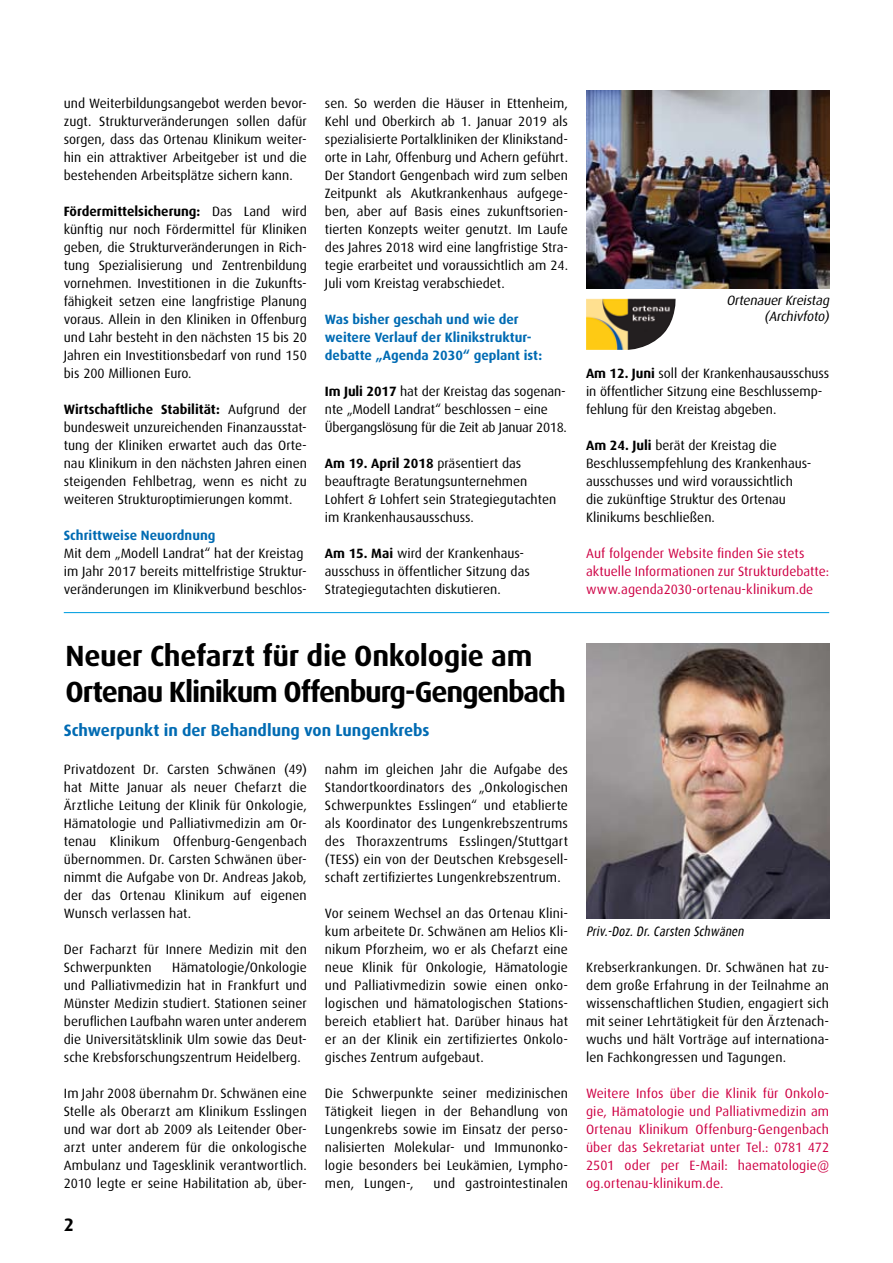
<style>
.page{position:relative;width:893px;height:1263px;background:#fff}
.page>*{position:absolute;margin:0;border:0;box-sizing:border-box;transform-origin:0 0}
.t1{font:700 29.25px/36px "Dax Pro";letter-spacing:-.035em;color:#000}
.t2{font:700 18px "Dax Pro";color:#000}
.t3{font:700 16.5px "Dax Pro";color:#006bb3}
.t4{font:13.5px/18px "Dax Pro";color:#000;text-align:justify}
.t5{font:13.5px/18px "Dax Pro";letter-spacing:.005em;color:#ce0044}
.t6{font:700 13.5px/18px "Dax Pro";color:#006bb3}
.t7{font:italic 13.5px/16.2px "Dax Pro";color:#000;text-align:right}
.t8{font:italic 13.5px "Dax Condensed";color:#000}
.s1{font-weight:700}
</style>
<div class="page">
<img style="left:586px;top:90px;width:243px;height:198px">
<img style="left:586px;top:299px;width:90px;height:51px">
<img style="left:586px;top:644px;width:243px;height:274px">
<hr style="left:64px;top:612px;width:765px;height:1px;background:#009ee0">
<p class="t4" style="left:64px;top:94px;width:245px">und Weiterbildungsangebot werden bevor&shy;zugt. Strukturveränderungen sollen dafür sorgen, dass das Ortenau Klinikum weiter&shy;hin ein attraktiver Arbeitgeber ist und die bestehenden Arbeitsplätze sichern kann.</p>
<p class="t4" style="left:64px;top:202px;width:245px"><span class="s1">Fördermittelsicherung:</span> Das Land wird künftig nur noch Fördermittel für Kliniken geben, die Strukturveränderungen in Rich&shy;tung Spezialisierung und Zentrenbildung vornehmen. Investitionen in die Zukunfts&shy;fähigkeit setzen eine langfristige Planung voraus. Allein in den Kliniken in Offenburg und Lahr besteht in den nächsten 15 bis 20<br>Jahren ein Investitionsbedarf von rund 150 bis 200 Millionen Euro.</p>
<p class="t4" style="left:64px;top:400px;width:245px"><span class="s1">Wirtschaftliche Stabilität:</span> Aufgrund der bundesweit unzureichenden Finanzausstat&shy;tung der Kliniken erwartet auch das Orte&shy;nau Klinikum in den nächsten Jahren einen steigenden Fehlbetrag, wenn es nicht zu weiteren Strukturoptimierungen kommt.</p>
<p class="t6" style="left:64px;top:526px;width:153px">Schrittweise Neuordnung</p>
<p class="t4" style="left:64px;top:544px;width:245px;text-align:left">Mit dem „Modell Landrat“ hat der Kreistag im Jahr 2017 bereits mittelfristige Struktur&shy;veränderungen im Klinikverbund beschlos-</p>
<p class="t4" style="left:325px;top:94px;width:245px">sen. So werden die Häuser in Ettenheim, Kehl und Oberkirch ab 1. Januar 2019 als spezialisierte Portalkliniken der Klinikstand&shy;orte in Lahr, Offenburg und Achern geführt.<br>Der Standort Gengenbach wird zum selben Zeitpunkt als Akutkrankenhaus aufgege&shy;ben, aber auf Basis eines zukunftsorien&shy;tierten Konzepts weiter genutzt. Im Laufe des Jahres 2018 wird eine langfristige Stra&shy;tegie erarbeitet und voraussichtlich am 24.<br>Juli vom Kreistag verabschiedet.</p>
<p class="t6" style="left:325px;top:310px;width:219px">Was bisher geschah und wie der weitere Verlauf der Klinikstruktur&shy;debatte „Agenda 2030“ geplant ist:</p>
<p class="t4" style="left:325px;top:382px;width:244px;text-align:left"><span class="s1">Im Juli 2017</span> hat der Kreistag das sogenan&shy;nte „Modell Landrat“ beschlossen – eine<br>Übergangslösung für die Zeit ab Januar 2018.</p>
<p class="t4" style="left:325px;top:454px;width:233px;text-align:left"><span class="s1">Am 19. April 2018</span> präsentiert das beauftragte Beratungsunternehmen Lohfert &amp; Lohfert sein Strategiegutachten im Krankenhausausschuss.</p>
<p class="t4" style="left:325px;top:544px;width:207px;text-align:left"><span class="s1">Am 15. Mai</span> wird der Krankenhaus&shy;ausschuss in öffentlicher Sitzung das<br>Strategiegutachten diskutieren.</p>
<h1 class="t1" style="left:66px;top:637px;width:502px">Neuer Chefarzt für die Onkologie am<br>Ortenau Klinikum Offenburg-Gengenbach</h1>
<p class="t3" style="left:64px;top:720px;width:367px">Schwerpunkt in der Behandlung von Lungenkrebs</p>
<p class="t4" style="left:64px;top:760px;width:245px">Privatdozent Dr. Carsten Schwänen (49) hat Mitte Januar als neuer Chefarzt die Ärztliche Leitung der Klinik für Onkologie, Hämatologie und Palliativmedizin am Or&shy;tenau Klinikum Offenburg-Gengenbach übernommen. Dr. Carsten Schwänen über&shy;nimmt die Aufgabe von Dr. Andreas Jakob, der das Ortenau Klinikum auf eigenen Wunsch verlassen hat.</p>
<p class="t4" style="left:64px;top:940px;width:245px">Der Facharzt für Innere Medizin mit den<br>Schwerpunkten</p>
<p class="t4" style="left:64px;top:958px;width:245px;text-indent:109px">Hämatologie/Onkologie und Palliativmedizin hat in Frankfurt und Münster Medizin studiert. Stationen seiner beruflichen Laufbahn waren unter anderem die Universitätsklinik Ulm sowie das Deut&shy;sche Krebsforschungszentrum Heidelberg.</p>
<p class="t4" style="left:64px;top:1084px;width:245px">Im Jahr 2008 übernahm Dr. Schwänen eine Stelle als Oberarzt am Klinikum Esslingen und war dort ab 2009 als Leitender Ober&shy;arzt unter anderem für die onkologische Ambulanz und Tagesklinik verantwortlich.<br>2010 legte er seine Habilitation ab, über-</p>
<h2 class="t2" style="left:64px;top:1213px;width:12px">2</h2>
<p class="t4" style="left:325px;top:760px;width:245px">nahm im gleichen Jahr die Aufgabe des Standortkoordinators des „Onkologischen Schwerpunktes Esslingen“ und etablierte als Koordinator des Lungenkrebszentrums des Thoraxzentrums Esslingen/Stuttgart (TESS) ein von der Deutschen Krebsgesell&shy;schaft zertifiziertes Lungenkrebszentrum.</p>
<p class="t4" style="left:325px;top:904px;width:245px">Vor seinem Wechsel an das Ortenau Klini&shy;kum arbeitete Dr. Schwänen am Helios Kli&shy;nikum Pforzheim, wo er als Chefarzt eine neue Klinik für Onkologie, Hämatologie und Palliativmedizin sowie einen onko&shy;logischen und hämatologischen Stations&shy;bereich etabliert hat. Darüber hinaus hat er an der Klinik ein zertifiziertes Onkolo&shy;gisches Zentrum aufgebaut.</p>
<p class="t4" style="left:325px;top:1084px;width:245px">Die Schwerpunkte seiner medizinischen Tätigkeit liegen in der Behandlung von Lungenkrebs sowie im Einsatz der perso&shy;nalisierten Molekular- und Immunonko&shy;logie besonders bei Leukämien, Lympho&shy;men, Lungen-,</p>
<p class="t4" style="left:434px;top:1174px;width:136px">und gastrointestinalen</p>
<p class="t7" style="left:727px;top:292px;width:107px">OrtenauerKreistag (Archivfoto)</p>
<p class="t4" style="left:586px;top:364px;width:245px;text-align:left"><span class="s1">Am 12. Juni</span> soll der Krankenhausausschuss in öffentlicher Sitzung eine Beschlussemp&shy;fehlung für den Kreistag abgeben.</p>
<p class="t4" style="left:586px;top:436px;width:227px;text-align:left"><span class="s1">Am 24. Juli</span> berät der Kreistag die Beschlussempfehlung des Krankenhaus&shy;ausschusses und wird voraussichtlich die zukünftige Struktur des Ortenau Klinikums beschließen.</p>
<p class="t5" style="left:586px;top:544px;width:245px">Auf folgender Website finden Sie stets aktuelle Informationen zur Strukturdebatte: www.agenda2030-ortenau-klinikum.de</p>
<p class="t8" style="left:586px;top:924px;width:162px">Priv.-Doz.Dr.Carsten Schwänen</p>
<p class="t4" style="left:586px;top:958px;width:245px">Krebserkrankungen. Dr. Schwänen hat zu&shy;dem große Erfahrung in der Teilnahme an wissenschaftlichen Studien, engagiert sich mit seiner Lehrtätigkeit für den Ärztenach&shy;wuchs und hält Vorträge auf internationa&shy;len Fachkongressen und Tagungen.</p>
<p class="t5" style="left:586px;top:1084px;width:245px;text-align:justify">Weitere Infos über die Klinik für Onkolo&shy;gie, Hämatologie und Palliativmedizin am Ortenau Klinikum Offenburg-Gengenbach über das Sekretariat unter Tel.: 0781 472<br>2501 oder per E-Mail: haematologie@ og.ortenau-klinikum.de.</p>
</div>
